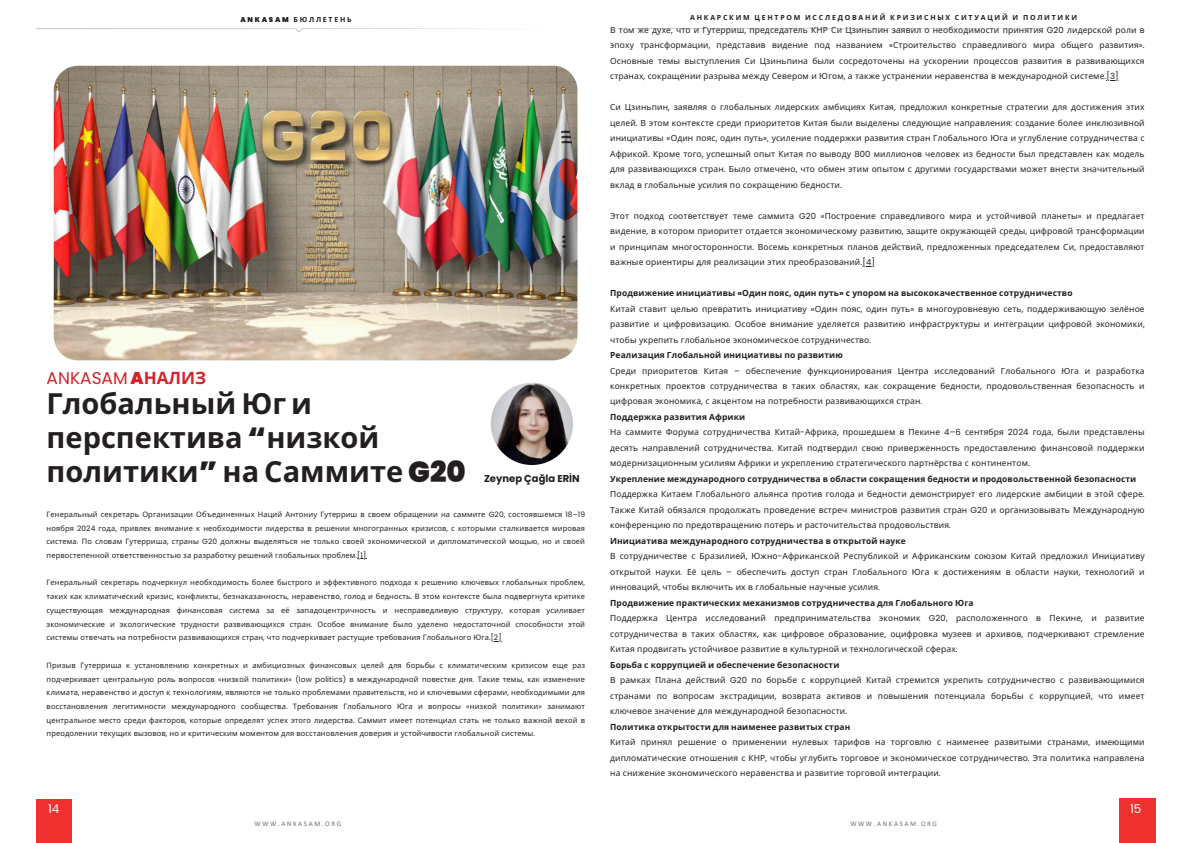
<style>
.page{position:relative;width:1191px;height:843px;background:#fff}
.page>*{position:absolute;margin:0;border:0;box-sizing:border-box;transform-origin:0 0}
.t1{font:700 29px/33.8px "Noto Sans";color:#231f20}
.t2{font:17px "Poppins";color:#d2232a}
.t3{font:12px "Poppins";color:#fff}
.t4{font:700 10px "Poppins";color:#231f20}
.t5{font:8.4px/15.5px "Noto Sans";letter-spacing:.015em;color:#231f20;text-align:justify}
.t6{font:7.5px/13.7px "Noto Sans";letter-spacing:.015em;color:#231f20;text-align:justify}
.t7{font:700 7px "Noto Sans";letter-spacing:.25em;color:#231f20}
.t8{font:7px "Calibri";letter-spacing:.225em;color:#6d6e70}
.s1{font-family:"Poppins";font-weight:900}
.s2{font-weight:900}
.s3{font-family:"Noto Sans";font-weight:700}
.s4{font-family:"Poppins"}
.s5{font-weight:700}
.s6{font-family:"Poppins";font-weight:700}
</style>
<div class="page">
<div style="left:36px;top:798px;width:35px;height:44px;background:#ee312e"></div>
<div style="left:1119px;top:798px;width:36px;height:44px;background:#ee312e"></div>
<img style="left:54px;top:66px;width:523px;height:294px">
<img style="left:490px;top:382px;width:83px;height:83px;border-radius:50%">
<p class="t7" style="left:240px;top:14px;width:113px"><span class="s1">ANKASAM</span> БЮЛЛЕТЕНЬ</p>
<p class="t7" style="left:690px;top:12px;width:388px">АНКАРСКИМ ЦЕНТРОМ ИССЛЕДОВАНИЙ КРИЗИСНЫХ СИТУАЦИЙ И ПОЛИТИКИ</p>
<h2 class="t2" style="left:47px;top:365px;width:161px">ANKASAM <span class="s2">A</span><span class="s3">НАЛИЗ</span></h2>
<h1 class="t1" style="left:47px;top:386px;width:420px">Глобальный Юг и перспектива <span class="s1">“</span>низкой политики<span class="s1">”</span> на Саммите <span class="s1">G20</span></h1>
<p class="t4" style="left:484px;top:471px;width:97px">Zeynep Çağla ERİN</p>
<p class="t6" style="left:47px;top:507px;width:540px">Генеральный секретарь Организации Объединенных Наций Антониу Гутерриш в своем обращении на саммите <span class="s4">G20,</span> состоявшемся <span class="s4">18–19 </span>ноября <span class="s4">2024</span> года<span class="s4">,</span> привлек внимание к необходимости лидерства в решении многогранных кризисов<span class="s4">,</span> с которыми сталкивается мировая система<span class="s4">.</span> По словам Гутерриша<span class="s4">,</span> страны <span class="s4">G20</span> должны выделяться не только своей экономической и дипломатической мощью<span class="s4">,</span> но и своей первостепенной ответственностью за разработку решений глобальных проблем<span class="s4">.[1]</span></p>
<p class="t6" style="left:47px;top:575px;width:540px">Генеральный секретарь подчеркнул необходимость более быстрого и эффективного подхода к решению ключевых глобальных проблем<span class="s4">, </span>таких как климатический кризис<span class="s4">,</span> конфликты<span class="s4">,</span> безнаказанность<span class="s4">,</span> неравенство<span class="s4">,</span> голод и бедность<span class="s4">.</span> В этом контексте была подвергнута критике существующая международная финансовая система за её западоцентричность и несправедливую структуру<span class="s4">,</span> которая усиливает экономические и экологические трудности развивающихся стран<span class="s4">.</span> Особое внимание было уделено недостаточной способности этой системы отвечать на потребности развивающихся стран<span class="s4">,</span> что подчеркивает растущие требования Глобального Юга<span class="s4">.[2]</span></p>
<p class="t6" style="left:47px;top:657px;width:540px">Призыв Гутерриша к установлению конкретных и амбициозных финансовых целей для борьбы с климатическим кризисом еще раз подчеркивает центральную роль вопросов <span class="s4">«</span>низкой политики<span class="s4">» (low politics)</span> в международной повестке дня<span class="s4">.</span> Такие темы<span class="s4">,</span> как изменение климата<span class="s4">,</span> неравенство и доступ к технологиям<span class="s4">,</span> являются не только проблемами правительств<span class="s4">,</span> но и ключевыми сферами<span class="s4">,</span> необходимыми для восстановления легитимности международного сообщества<span class="s4">.</span> Требования Глобального Юга и вопросы <span class="s4">«</span>низкой политики<span class="s4">»</span> занимают центральное место среди факторов<span class="s4">,</span> которые определят успех этого лидерства<span class="s4">.</span> Саммит имеет потенциал стать не только важной вехой в преодолении текущих вызовов<span class="s4">,</span> но и критическим моментом для восстановления доверия и устойчивости глобальной системы<span class="s4">.</span></p>
<p class="t5" style="left:610px;top:22px;width:536px">В том же духе<span class="s4">,</span> что и Гутерриш<span class="s4">,</span> председатель КНР Си Цзиньпин заявил о необходимости принятия <span class="s4">G20</span> лидерской роли в эпоху трансформации<span class="s4">,</span> представив видение под названием <span class="s4">«</span>Строительство справедливого мира общего развития<span class="s4">».<br></span>Основные темы выступления Си Цзиньпина были сосредоточены на ускорении процессов развития в развивающихся странах<span class="s4">,</span> сокращении разрыва между Севером и Югом<span class="s4">,</span> а также устранении неравенства в международной системе<span class="s4">.[3]</span></p>
<p class="t5" style="left:610px;top:99px;width:536px">Си Цзиньпин<span class="s4">,</span> заявляя о глобальных лидерских амбициях Китая<span class="s4">,</span> предложил конкретные стратегии для достижения этих целей<span class="s4">.</span> В этом контексте среди приоритетов Китая были выделены следующие направления<span class="s4">:</span> создание более инклюзивной инициативы <span class="s4">«</span>Один пояс<span class="s4">,</span> один путь<span class="s4">»,</span> усиление поддержки развития стран Глобального Юга и углубление сотрудничества с Африкой<span class="s4">.</span> Кроме того<span class="s4">,</span> успешный опыт Китая по выводу <span class="s4">800</span> миллионов человек из бедности был представлен как модель для развивающихся стран<span class="s4">.</span> Было отмечено<span class="s4">,</span> что обмен этим опытом с другими государствами может внести значительный вклад в глобальные усилия по сокращению бедности<span class="s4">.</span></p>
<p class="t5" style="left:610px;top:207px;width:536px">Этот подход соответствует теме саммита <span class="s4">G20 «</span>Построение справедливого мира и устойчивой планеты<span class="s4">»</span> и предлагает видение<span class="s4">,</span> в котором приоритет отдается экономическому развитию<span class="s4">,</span> защите окружающей среды<span class="s4">,</span> цифровой трансформации и принципам многосторонности<span class="s4">.</span> Восемь конкретных планов действий<span class="s4">,</span> предложенных председателем Си<span class="s4">,</span> предоставляют важные ориентиры для реализации этих преобразований<span class="s4">.[4]</span></p>
<p class="t5" style="left:610px;top:285px;width:536px;text-align:left"><span class="s5">Продвижение инициативы</span> <span class="s6">«</span><span class="s5">Один пояс</span><span class="s6">,</span> <span class="s5">один путь</span><span class="s6">»</span> <span class="s5">с упором на высококачественное сотрудничество<br></span>Китай ставит целью превратить инициативу <span class="s4">«</span>Один пояс<span class="s4">,</span> один путь<span class="s4">»</span> в многоуровневую сеть<span class="s4">,</span> поддерживающую зелёное развитие и цифровизацию<span class="s4">.</span> Особое внимание уделяется развитию инфраструктуры и интеграции цифровой экономики<span class="s4">, </span>чтобы укрепить глобальное экономическое сотрудничество<span class="s4">.<br></span><span class="s5">Реализация Глобальной инициативы по развитию<br></span>Среди приоритетов Китая <span class="s4">–</span> обеспечение функционирования Центра исследований Глобального Юга и разработка конкретных проектов сотрудничества в таких областях<span class="s4">,</span> как сокращение бедности<span class="s4">,</span> продовольственная безопасность и цифровая экономика<span class="s4">,</span> с акцентом на потребности развивающихся стран<span class="s4">.<br></span><span class="s5">Поддержка развития Африки<br></span>На саммите Форума сотрудничества Китай<span class="s4">-</span>Африка<span class="s4">,</span> прошедшем в Пекине <span class="s4">4–6</span> сентября <span class="s4">2024</span> года<span class="s4">,</span> были представлены десять направлений сотрудничества<span class="s4">.</span> Китай подтвердил свою приверженность предоставлению финансовой поддержки модернизационным усилиям Африки и укреплению стратегического партнёрства с континентом<span class="s4">.<br></span><span class="s5">Укрепление международного сотрудничества в области сокращения бедности и продовольственной безопасности </span>Поддержка Китаем Глобального альянса против голода и бедности демонстрирует его лидерские амбиции в этой сфере<span class="s4">.<br></span>Также Китай обязался продолжать проведение встреч министров развития стран <span class="s4">G20</span> и организовывать Международную конференцию по предотвращению потерь и расточительства продовольствия<span class="s4">.<br></span><span class="s5">Инициатива международного сотрудничества в открытой науке<br></span>В сотрудничестве с Бразилией<span class="s4">,</span> Южно<span class="s4">-</span>Африканской Республикой и Африканским союзом Китай предложил Инициативу открытой науки<span class="s4">.</span> Её цель <span class="s4">–</span> обеспечить доступ стран Глобального Юга к достижениям в области науки<span class="s4">,</span> технологий и инноваций<span class="s4">,</span> чтобы включить их в глобальные научные усилия<span class="s4">.<br></span><span class="s5">Продвижение практических механизмов сотрудничества для Глобального Юга<br></span>Поддержка Центра исследований предпринимательства экономик <span class="s4">G20,</span> расположенного в Пекине<span class="s4">,</span> и развитие сотрудничества в таких областях<span class="s4">,</span> как цифровое образование<span class="s4">,</span> оцифровка музеев и архивов<span class="s4">,</span> подчеркивают стремление Китая продвигать устойчивое развитие в культурной и технологической сферах<span class="s4">.<br></span><span class="s5">Борьба с коррупцией и обеспечение безопасности<br></span>В рамках Плана действий <span class="s4">G20</span> по борьбе с коррупцией Китай стремится укрепить сотрудничество с развивающимися странами по вопросам экстрадиции<span class="s4">,</span> возврата активов и повышения потенциала борьбы с коррупцией<span class="s4">,</span> что имеет ключевое значение для международной безопасности<span class="s4">.<br></span><span class="s5">Политика открытости для наименее развитых стран<br></span>Китай принял решение о применении нулевых тарифов на торговлю с наименее развитыми странами<span class="s4">,</span> имеющими дипломатические отношения с КНР<span class="s4">,</span> чтобы углубить торговое и экономическое сотрудничество<span class="s4">.</span> Эта политика направлена на снижение экономического неравенства и развитие торговой интеграции<span class="s4">.</span></p>
<h3 class="t3" style="left:48px;top:800px;width:13px">14</h3>
<h3 class="t3" style="left:1129px;top:800px;width:13px">15</h3>
<p class="t8" style="left:254px;top:820px;width:88px">WWW.ANKASAM.ORG</p>
<p class="t8" style="left:850px;top:820px;width:88px">WWW.ANKASAM.ORG</p>
</div>
